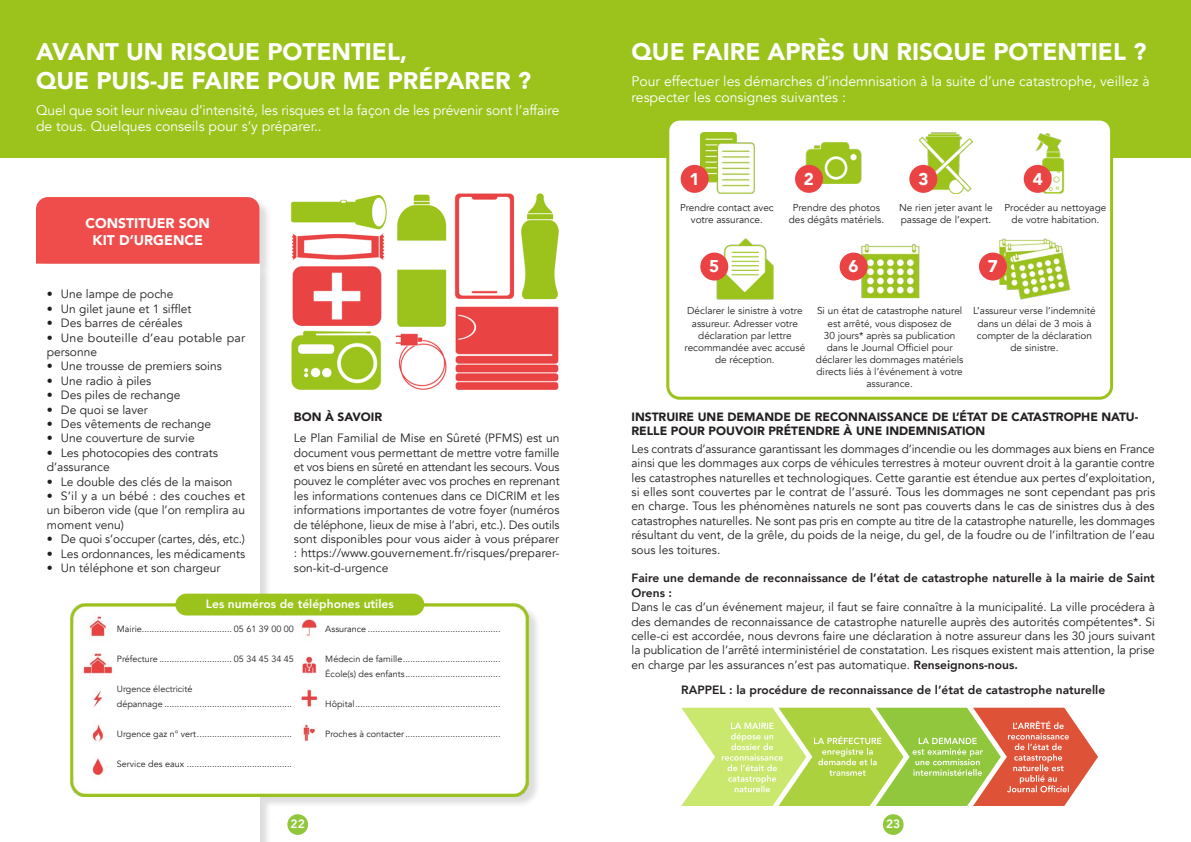
<style>
.page{position:relative;width:1191px;height:842px;background:#fff}
.page>*{position:absolute;margin:0;border:0;box-sizing:border-box;transform-origin:0 0}
.t1{font:900 24px "Avenir";color:#fff}
.t2{font:900 17px "Avenir";color:#fff}
.TEXTE{font:14px/16.8px "Avenir";color:#fff}
.t3{font:900 14px "Avenir";color:#fff}
.TEXTE-2{font:12px/14.4px "Avenir";color:#231f20;text-align:justify}
.TEXTE-3{font:800 12px/14.4px "Avenir";color:#231f20}
.t4{font:900 12px/14.4px "Avenir";color:#231f20}
.TEXTE-4{font:800 12px "Avenir";color:#fff}
.TEXTE-5{font:10px/12px "Avenir";color:#231f20;text-align:center}
.TEXTE-6{font:9px "Avenir";color:#231f20}
.s1{font-weight:800}
</style>
<div class="page">
<div style="left:883px;top:814px;width:20px;height:21px;background:#90c73d;border-radius:50%"></div>
<img style="left:359px;top:193px;width:200px;height:197px">
<div style="left:0;top:0;width:595px;height:157px;background:#9bc31c"></div>
<div style="left:595px;top:0;width:596px;height:157px;background:#9bc31c"></div>
<div style="left:668px;top:119px;width:443px;height:279px;background:#fff;border-radius:12px"></div>
<div style="left:666px;top:118px;width:447px;height:282px;border:3px solid #9bc31c;border-radius:12px"></div>
<svg style="left:681px;top:708px;width:417px;height:98px;background:#c5c36a"></svg>
<div style="left:38px;top:199px;width:503px;height:643px;background:#231f20;opacity:.15"></div>
<div style="left:36px;top:197px;width:223px;height:67px;background:#ef4d4b"></div>
<div style="left:36px;top:265px;width:223px;height:577px;background:#fff"></div>
<img style="left:71px;top:603px;width:458px;height:193px">
<div style="left:175px;top:594px;width:249px;height:21px;background:#9bc31c;border-radius:11px"></div>
<img style="left:700px;top:133px;width:54px;height:60px">
<img style="left:802px;top:143px;width:60px;height:40px">
<img style="left:918px;top:132px;width:54px;height:61px">
<img style="left:1035px;top:133px;width:29px;height:61px">
<img style="left:716px;top:238px;width:57px;height:61px">
<img style="left:860px;top:244px;width:59px;height:54px">
<img style="left:998px;top:238px;width:72px;height:61px">
<div style="left:680px;top:165px;width:28px;height:28px;background:#e94343;border-radius:50%"></div>
<div style="left:1023px;top:165px;width:28px;height:28px;background:#e94343;border-radius:50%"></div>
<div style="left:700px;top:253px;width:28px;height:28px;background:#e94343;border-radius:50%"></div>
<div style="left:839px;top:253px;width:28px;height:28px;background:#e94343;border-radius:50%"></div>
<div style="left:979px;top:253px;width:28px;height:28px;background:#e94343;border-radius:50%"></div>
<div style="left:795px;top:165px;width:28px;height:28px;background:#e94343;border-radius:50%"></div>
<div style="left:909px;top:165px;width:28px;height:28px;background:#e94343;border-radius:50%"></div>
<p class="t1" style="left:36px;top:31px;width:372px">AVANT UN RISQUE POTENTIEL,</p>
<p class="t1" style="left:36px;top:60px;width:497px">QUE PUIS-JE FAIRE POUR ME PRÉPARER ?</p>
<p class="TEXTE" style="left:36px;top:102px;width:525px">Quel que soit leur niveau d’intensité, les risques et la façon de les prévenir sont l’affaire de tous. Quelques conseils pour s’y préparer..</p>
<p class="t3" style="left:85px;top:211px;width:126px">CONSTITUER SON</p>
<p class="t3" style="left:93px;top:228px;width:112px">KIT D’URGENCE</p>
<p class="TEXTE-2" style="left:47px;top:287px;width:128px">• Une lampe de poche</p>
<p class="TEXTE-2" style="left:47px;top:302px;width:146px">• Un gilet jaune et 1 sifflet</p>
<p class="TEXTE-2" style="left:47px;top:316px;width:137px">• Des barres de céréales</p>
<p class="TEXTE-2" style="left:47px;top:330px;width:200px">• Une bouteille d’eau potable par personne</p>
<p class="TEXTE-2" style="left:47px;top:359px;width:177px">• Une trousse de premiers soins</p>
<p class="TEXTE-2" style="left:47px;top:374px;width:106px">• Une radio à piles</p>
<p class="TEXTE-2" style="left:47px;top:388px;width:135px">• Des piles de rechange</p>
<p class="TEXTE-2" style="left:47px;top:402px;width:103px">• De quoi se laver</p>
<p class="TEXTE-2" style="left:47px;top:417px;width:166px">• Des vêtements de rechange</p>
<p class="TEXTE-2" style="left:47px;top:431px;width:149px">• Une couverture de survie</p>
<p class="TEXTE-2" style="left:47px;top:446px;width:173px">• Les photocopies des contrats d’assurance</p>
<p class="TEXTE-2" style="left:47px;top:474px;width:187px">• Le double des clés de la maison</p>
<p class="TEXTE-2" style="left:47px;top:489px;width:200px">• S’il y a un bébé : des couches et un biberon vide (que l’on remplira au moment venu)</p>
<p class="TEXTE-2" style="left:47px;top:532px;width:200px">• De quoi s’occuper (cartes, dés, etc.)</p>
<p class="TEXTE-2" style="left:47px;top:546px;width:200px">• Les ordonnances, les médicaments</p>
<p class="TEXTE-2" style="left:47px;top:561px;width:175px">• Un téléphone et son chargeur</p>
<p class="t4" style="left:294px;top:409px;width:90px">BON À SAVOIR</p>
<p class="TEXTE-2" style="left:294px;top:431px;width:267px">Le Plan Familial de Mise en Sûreté (PFMS) est un document vous permettant de mettre votre famille et vos biens en sûreté en attendant les secours. Vous pouvez le compléter avec vos proches en reprenant les informations contenues dans ce DICRIM et les informations importantes de votre foyer (numéros de téléphone, lieux de mise à l’abri, etc.). Des outils sont disponibles pour vous aider à vous préparer : https://www.gouvernement.fr/risques/preparer&shy;son-kit-d-urgence</p>
<p class="TEXTE-4" style="left:206px;top:595px;width:189px">Les numéros de téléphones utiles</p>
<p class="TEXTE-6" style="left:117px;top:623px;width:178px">Mairie.................................... 05 61 39 00 00</p>
<p class="TEXTE-6" style="left:117px;top:653px;width:178px">Préfecture ............................. 05 34 45 34 45</p>
<p class="TEXTE-6" style="left:117px;top:683px;width:77px">Urgence électricité</p>
<p class="TEXTE-6" style="left:117px;top:698px;width:177px">dépannage ...................................................</p>
<p class="TEXTE-6" style="left:117px;top:728px;width:177px">Urgence gaz n° vert......................................</p>
<p class="TEXTE-6" style="left:117px;top:758px;width:177px">Service des eaux ..........................................</p>
<p class="TEXTE-6" style="left:325px;top:623px;width:177px">Assurance .....................................................</p>
<p class="TEXTE-6" style="left:325px;top:653px;width:177px">Médecin de famille.......................................</p>
<p class="TEXTE-6" style="left:325px;top:668px;width:177px">École(s) des enfants......................................</p>
<p class="TEXTE-6" style="left:325px;top:698px;width:177px">Hôpital..........................................................</p>
<p class="TEXTE-6" style="left:325px;top:728px;width:177px">Proches à contacter......................................</p>
<p class="t1" style="left:631px;top:31px;width:516px">QUE FAIRE APRÈS UN RISQUE POTENTIEL ?</p>
<p class="TEXTE" style="left:631px;top:73px;width:520px">Pour effectuer les démarches d’indemnisation à la suite d’une catastrophe, veillez à respecter les consignes suivantes :</p>
<p class="t2" style="left:804px;top:164px;width:12px">2</p>
<p class="t2" style="left:918px;top:164px;width:12px">3</p>
<p class="t2" style="left:689px;top:164px;width:12px">1</p>
<p class="t2" style="left:1032px;top:164px;width:12px">4</p>
<p class="TEXTE-5" style="left:680px;top:202px;width:95px">Prendre contact avec votre assurance.</p>
<p class="TEXTE-5" style="left:788px;top:202px;width:97px">Prendre des photos des dégâts matériels.</p>
<p class="TEXTE-5" style="left:899px;top:202px;width:95px;text-align:left">Ne rien jeter avant le passage de l’expert.</p>
<p class="TEXTE-5" style="left:1004px;top:202px;width:103px">Procéder au nettoyage de votre habitation.</p>
<p class="t2" style="left:709px;top:252px;width:12px">5</p>
<p class="t2" style="left:848px;top:252px;width:12px">6</p>
<p class="t2" style="left:988px;top:252px;width:12px">7</p>
<p class="TEXTE-5" style="left:684px;top:305px;width:122px">Déclarer le sinistre à votre assureur. Adresser votre déclaration par lettre recommandée avec accusé de réception.</p>
<p class="TEXTE-5" style="left:973px;top:305px;width:124px">L’assureur verse l’indemnité dans un délai de 3 mois à compter de la déclaration de sinistre.</p>
<p class="TEXTE-5" style="left:816px;top:305px;width:149px">Si un état de catastrophe naturel est arrêté, vous disposez de<br>30 jours* après sa publication dans le Journal Officiel pour déclarer les dommages matériels directs liés à l’événement à votre assurance.</p>
<p class="t4" style="left:631px;top:409px;width:508px">INSTRUIRE UNE DEMANDE DE RECONNAISSANCE DE L’ÉTAT DE CATASTROPHE NATU-<br>RELLE POUR POUVOIR PRÉTENDRE À UNE INDEMNISATION</p>
<p class="TEXTE-2" style="left:631px;top:442px;width:525px">Les contrats d’assurance garantissant les dommages d’incendie ou les dommages aux biens en France ainsi que les dommages aux corps de véhicules terrestres à moteur ouvrent droit à la garantie contre les catastrophes naturelles et technologiques. Cette garantie est étendue aux pertes d’exploitation, si elles sont couvertes par le contrat de l’assuré. Tous les dommages ne sont cependant pas pris en charge. Tous les phénomènes naturels ne sont pas couverts dans le cas de sinistres dus à des catastrophes naturelles. Ne sont pas pris en compte au titre de la catastrophe naturelle, les dommages résultant du vent, de la grêle, du poids de la neige, du gel, de la foudre ou de l’infiltration de l’eau sous les toitures.</p>
<p class="TEXTE-3" style="left:631px;top:571px;width:525px">Faire une demande de reconnaissance de l’état de catastrophe naturelle à la mairie de Saint<br>Orens :</p>
<p class="TEXTE-2" style="left:631px;top:600px;width:525px">Dans le cas d’un événement majeur, il faut se faire connaître à la municipalité. La ville procédera à des demandes de reconnaissance de catastrophe naturelle auprès des autorités compétentes*. Si celle-ci est accordée, nous devrons faire une déclaration à notre assureur dans les 30 jours suivant la publication de l’arrêté interministériel de constatation. Les risques existent mais attention, la prise en charge par les assurances n’est pas automatique. <span class="s1">Renseignons-nous.</span></p>
<p class="TEXTE-3" style="left:681px;top:682px;width:425px">RAPPEL : la procédure de reconnaissance de l’état de catastrophe naturelle</p>
<p class="TEXTE-4" style="left:291px;top:815px;width:16px">22</p>
<p class="TEXTE-4" style="left:886px;top:815px;width:16px">23</p>
</div>
